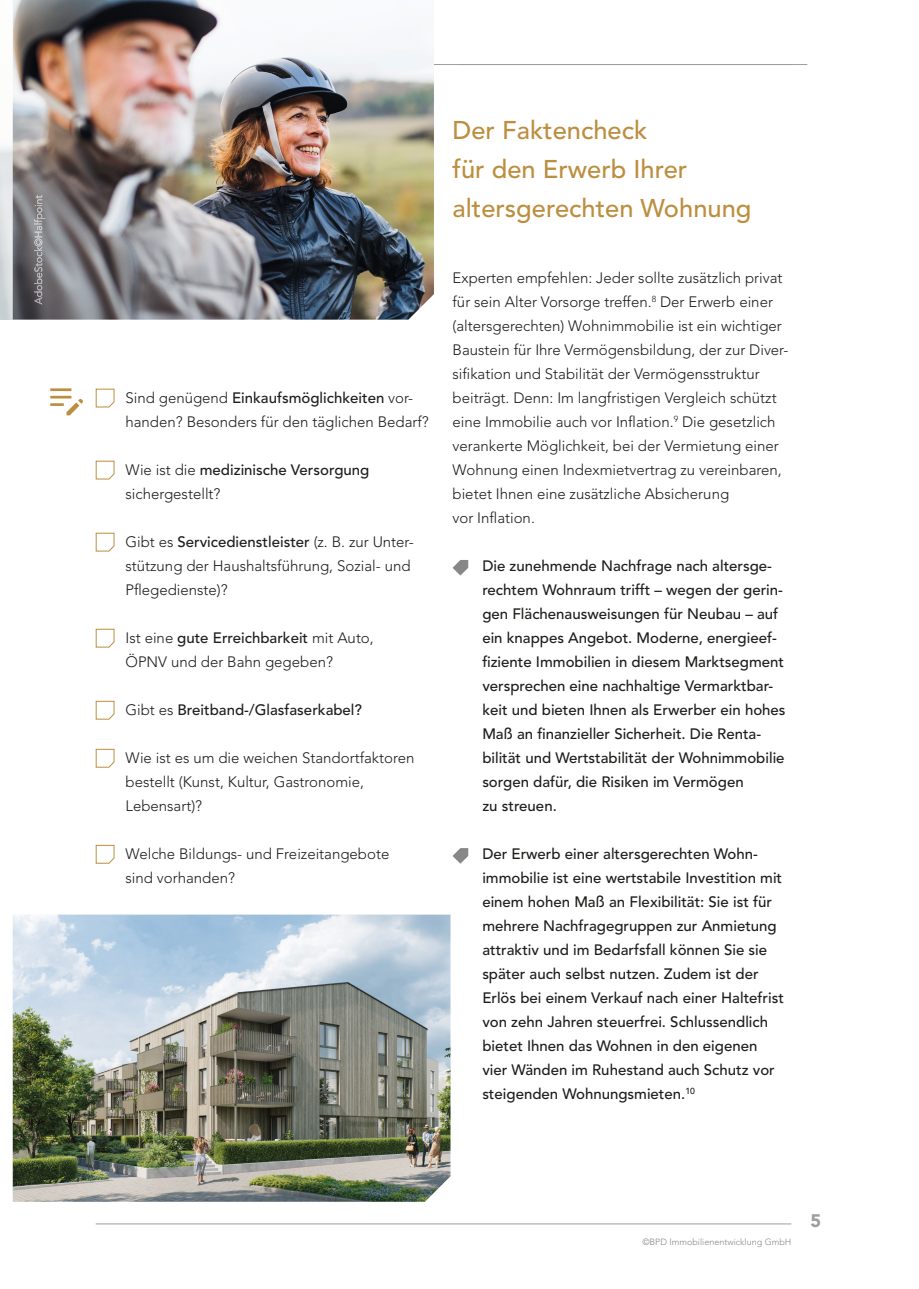
<style>
.page{position:relative;width:919px;height:1289px;background:#fff}
.page>*{position:absolute;margin:0;border:0;box-sizing:border-box;transform-origin:0 0}
.t1{font:500 25.5px/39px "Avenir LT Std";color:#bc8e3f}
.t2{font:900 18px "Avenir LT Std";color:#9d9d9d}
.t3{font:300 15px/24px "Avenir LT Std";color:#1d1d1b}
.t4{font:500 15px/24px "Avenir LT Std";color:#1d1d1b}
.t5{font:300 9px "Avenir LT Std";color:#878787}
.s1{font-weight:500}
.s2{font-weight:300}
</style>
<div class="page">
<hr style="left:96px;top:64px;width:695px;height:1px;background:#9d9d9d">
<hr style="left:96px;top:1223px;width:695px;height:1px;background:#9d9d9d">
<img style="left:0;top:0;width:434px;height:319px">
<hr style="left:459px;top:64px;width:348px;height:1px;background:#9d9d9d">
<svg style="left:95px;top:388px;width:20px;height:20px"></svg>
<svg style="left:95px;top:460px;width:20px;height:20px"></svg>
<svg style="left:95px;top:532px;width:20px;height:20px"></svg>
<svg style="left:95px;top:628px;width:20px;height:20px"></svg>
<svg style="left:95px;top:700px;width:20px;height:20px"></svg>
<svg style="left:95px;top:748px;width:20px;height:20px"></svg>
<svg style="left:95px;top:844px;width:20px;height:20px"></svg>
<svg style="left:452px;top:560px;width:16px;height:15px"></svg>
<svg style="left:452px;top:848px;width:16px;height:15px"></svg>
<img style="left:13px;top:914px;width:437px;height:287px">
<svg style="left:50px;top:388px;width:33px;height:27px"></svg>
<img style="left:34px;top:195px;width:11px;height:67px">
<p class="t3" style="left:125px;top:386px;width:305px">Sind genügend <span class="s1">Einkaufsmöglichkeiten</span> vor&shy;handen? Besonders für den täglichen Bedarf?</p>
<p class="t3" style="left:125px;top:458px;width:245px">Wie ist die <span class="s1">medizinische Versorgung </span>sichergestellt?</p>
<p class="t3" style="left:125px;top:530px;width:290px">Gibt es <span class="s1">Servicedienstleister</span> (z. B. zur Unter&shy;stützung der Haushaltsführung, Sozial- und<br>Pflegedienste)?</p>
<p class="t3" style="left:125px;top:626px;width:250px">Ist eine <span class="s1">gute Erreichbarkeit</span> mit Auto,<br>ÖPNV und der Bahn gegeben?</p>
<p class="t4" style="left:125px;top:698px;width:238px"><span class="s2">Gibt es</span> Breitband-/Glasfaserkabel?</p>
<p class="t3" style="left:125px;top:746px;width:290px">Wie ist es um die weichen Standortfaktoren bestellt (Kunst, Kultur, Gastronomie,<br>Lebensart)?</p>
<p class="t3" style="left:125px;top:842px;width:265px">Welche Bildungs- und Freizeitangebote sind vorhanden?</p>
<h1 class="t1" style="left:452px;top:111px;width:300px">Der Faktencheck<br>für den Erwerb Ihrer altersgerechten Wohnung</h1>
<p class="t3" style="left:452px;top:266px;width:337px">Experten empfehlen: Jeder sollte zusätzlich privat für sein Alter Vorsorge treffen.<sup>8</sup> Der Erwerb einer (altersgerechten) Wohnimmobilie ist ein wichtiger Baustein für Ihre Vermögensbildung, der zur Diver&shy;sifikation und Stabilität der Vermögensstruktur beiträgt. Denn: Im langfristigen Vergleich schützt eine Immobilie auch vor Inflation.<sup>9</sup> Die gesetzlich verankerte Möglichkeit, bei der Vermietung einer Wohnung einen Indexmietvertrag zu vereinbaren, bietet Ihnen eine zusätzliche Absicherung<br>vor Inflation.</p>
<p class="t4" style="left:482px;top:554px;width:305px">Die zunehmende Nachfrage nach altersge&shy;rechtem Wohnraum trifft – wegen der gerin&shy;gen Flächenausweisungen für Neubau – auf ein knappes Angebot. Moderne, energieef&shy;fiziente Immobilien in diesem Marktsegment versprechen eine nachhaltige Vermarktbar&shy;keit und bieten Ihnen als Erwerber ein hohes Maß an finanzieller Sicherheit. Die Renta&shy;bilität und Wertstabilität der Wohnimmobilie sorgen dafür, die Risiken im Vermögen<br>zu streuen.</p>
<p class="t4" style="left:482px;top:842px;width:303px">Der Erwerb einer altersgerechten Wohn&shy;immobilie ist eine wertstabile Investition mit einem hohen Maß an Flexibilität: Sie ist für mehrere Nachfragegruppen zur Anmietung attraktiv und im Bedarfsfall können Sie sie später auch selbst nutzen. Zudem ist der Erlös bei einem Verkauf nach einer Haltefrist von zehn Jahren steuerfrei. Schlussendlich bietet Ihnen das Wohnen in den eigenen vier Wänden im Ruhestand auch Schutz vor steigenden Wohnungsmieten.<sup>10</sup></p>
<p class="t5" style="left:642px;top:1236px;width:150px">©BPD Immobilienentwicklung GmbH</p>
<p class="t2" style="left:810px;top:1209px;width:12px">5</p>
</div>
